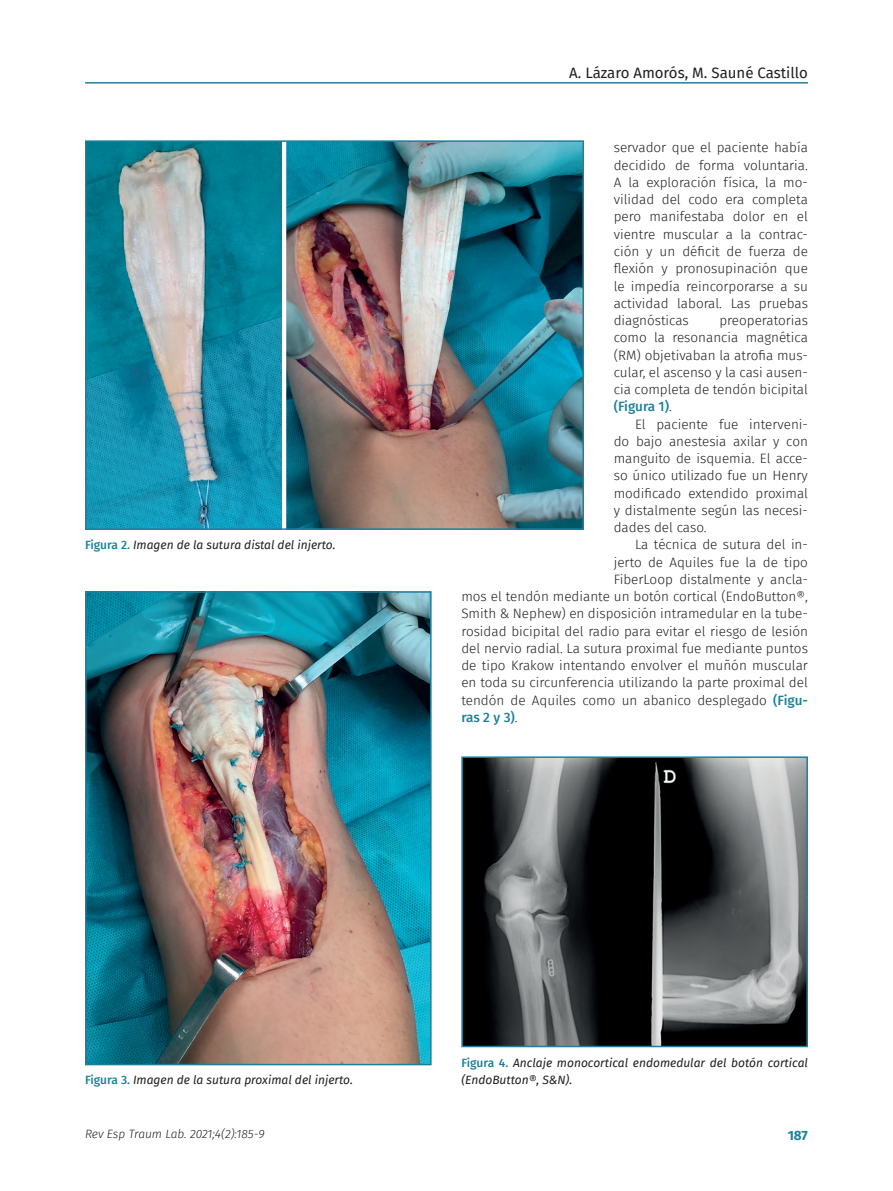
<style>
.page{position:relative;width:893px;height:1191px;background:#fff}
.page>*{position:absolute;margin:0;border:0;box-sizing:border-box;transform-origin:0 0}
.t1{font:15px "Fira Sans FS";color:#231f20}
.Párrafo_general{font:300 13.5px/17.2px "Fira Sans FS";color:#231f20;text-align:justify}
.Primer_párrafo{font:300 13.5px/17.2px "Fira Sans FS";color:#231f20;text-align:justify}
.Párrafo_general-2{font:500 13.5px "Fira Sans FS";color:#1d819c}
.t2{font:700 13.5px "Fira Sans FS";color:#1d819c}
.Pie_de_foto{font:italic 12px/17.2px "Fira Sans FS";color:#231f20}
.t3{font:italic 300 12px "Fira Sans FS";letter-spacing:-.005em;color:#231f20}
.s1{font-weight:500;font-style:normal;color:#1d819c}
.s2{font-weight:500;color:#1d819c}
.s3{font-weight:300;color:#231f20}
</style>
<div class="page">
<hr style="left:85px;top:82px;width:723px;height:2px;background:#1d819c">
<img style="left:88px;top:143px;width:493px;height:384px">
<div style="left:85px;top:140px;width:499px;height:390px;border:2px solid #1d819c"></div>
<img style="left:88px;top:594px;width:341px;height:468px">
<div style="left:85px;top:591px;width:347px;height:474px;border:2px solid #1d819c"></div>
<img style="left:464px;top:759px;width:341px;height:285px">
<div style="left:461px;top:756px;width:347px;height:291px;border:2px solid #1d819c"></div>
<p class="Pie_de_foto" style="left:85px;top:536px;width:252px"><span class="s1">Figura 2.</span> Imagen de la sutura distal del injerto.</p>
<p class="t1" style="left:569px;top:62px;width:240px">A. Lázaro Amorós, M. Sauné Castillo</p>
<p class="Primer_párrafo" style="left:614px;top:139px;width:196px">servador que el paciente había decidido de forma voluntaria.<br>A la exploración física, la mo&shy;vilidad del codo era completa pero manifestaba dolor en el vientre muscular a la contrac&shy;ción y un déficit de fuerza de flexión y pronosupinación que le impedía reincorporarse a su actividad laboral. Las pruebas diagnósticas</p>
<p class="Primer_párrafo" style="left:614px;top:312px;width:196px;text-indent:106px">preoperatorias como la resonancia magnética (RM) objetivaban la atrofia mus&shy;cular, el ascenso y la casi ausen&shy;cia completa de tendón bicipital <span class="s2">(Figura 1)</span>.</p>
<p class="Párrafo_general" style="left:614px;top:415px;width:196px;text-indent:21px">El paciente fue interveni&shy;do bajo anestesia axilar y con manguito de isquemia. El acce&shy;so único utilizado fue un Henry modificado extendido proximal y distalmente según las necesi&shy;dades del caso.</p>
<p class="Párrafo_general" style="left:635px;top:536px;width:174px">La técnica de sutura del in-</p>
<p class="Párrafo_general" style="left:614px;top:553px;width:196px">jerto de Aquiles fue la de tipo</p>
<p class="Párrafo_general" style="left:614px;top:570px;width:196px">FiberLoop distalmente y ancla-</p>
<p class="Párrafo_general" style="left:461px;top:588px;width:348px">mos el tendón mediante un botón cortical (EndoButton®,</p>
<p class="Párrafo_general" style="left:461px;top:605px;width:348px">Smith &amp; Nephew) en disposición intramedular en la tube-</p>
<p class="Párrafo_general" style="left:461px;top:622px;width:348px">rosidad bicipital del radio para evitar el riesgo de lesión</p>
<p class="Párrafo_general" style="left:461px;top:639px;width:348px">del nervio radial. La sutura proximal fue mediante puntos</p>
<p class="Párrafo_general" style="left:461px;top:657px;width:348px">de tipo Krakow intentando envolver el muñón muscular</p>
<p class="Párrafo_general" style="left:461px;top:674px;width:348px">en toda su circunferencia utilizando la parte proximal del</p>
<p class="Párrafo_general" style="left:461px;top:691px;width:348px">tendón de Aquiles como un abanico desplegado <span class="s2">(Figu-</span></p>
<p class="Párrafo_general-2" style="left:461px;top:707px;width:58px">ras 2 y 3)<span class="s3">.</span></p>
<p class="Pie_de_foto" style="left:85px;top:1071px;width:269px"><span class="s1">Figura 3.</span> Imagen de la sutura proximal del injerto.</p>
<p class="Pie_de_foto" style="left:461px;top:1054px;width:348px"><span class="s1">Figura 4.</span> Anclaje monocortical endomedular del botón cortical (EndoButton®, S&amp;N).</p>
<p class="t3" style="left:85px;top:1125px;width:181px">Rev Esp Traum Lab. 2021;4(2):185-9</p>
<p class="t2" style="left:788px;top:1124px;width:22px">187</p>
</div>
